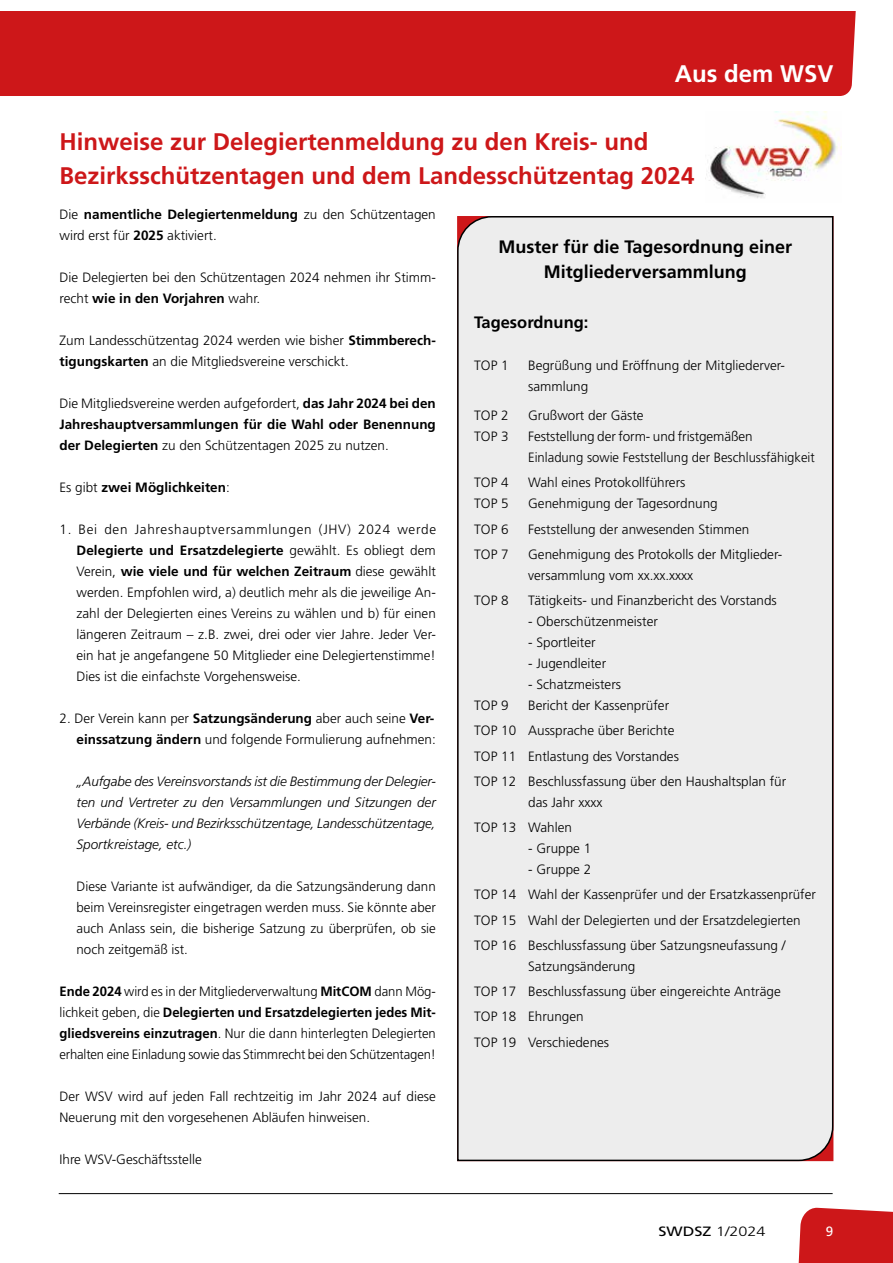
<style>
.page{position:relative;width:893px;height:1263px;background:#fff}
.page>*{position:absolute;margin:0;border:0;box-sizing:border-box;transform-origin:0 0}
.t1{font:700 24px/34.2px "Frutiger LT Std";color:#cd1719}
.t2{font:700 24px "Frutiger LT Std";color:#fff}
.t3{font:700 18px/25.2px "Frutiger LT Std";color:#000;text-align:center}
.t4{font:700 16.5px "Frutiger LT Std";color:#000}
.t5{font:300 13.5px/21px "Frutiger LT Std";color:#000}
.t6{font:italic 300 13.5px/21px "Frutiger LT Std";letter-spacing:-.005em;color:#000;text-align:justify}
.t7{font:700 13.5px/21px "Frutiger LT Std";color:#000;text-align:justify}
.t8{font:300 13.5px "Frutiger LT Std";color:#000;scale:1.2 1}
.t9{font:13.5px "Frutiger LT Std";color:#fff}
.s1{font-weight:700}
.s2{font-weight:300}
.s3{font-weight:400}
</style>
<div class="page">
<hr style="left:59px;top:1193px;width:774px;height:1px;background:#000">
<div style="left:0;top:11px;width:856px;height:85px;background:#cd1719"></div>
<svg style="left:798px;top:1207px;width:95px;height:56px;background:#d0282a"></svg>
<img style="left:705px;top:112px;width:136px;height:86px">
<div style="left:457px;top:216px;width:377px;height:946px;background:#ededed"></div>
<h1 class="t2" style="left:675px;top:59px;width:160px">Aus dem WSV</h1>
<h1 class="t1" style="left:60px;top:124px;width:636px">Hinweise zur Delegiertenmeldung zu den Kreis- und<br>Bezirksschützentagen und dem Landesschützentag 2024</h1>
<p class="t5" style="left:60px;top:204px;width:378px">Die <span class="s1">namentliche Delegiertenmeldung</span> zu den Schützentagen wird erst für <span class="s1">2025</span> aktiviert.</p>
<p class="t5" style="left:60px;top:267px;width:378px">Die Delegierten bei den Schützentagen 2024 nehmen ihr Stimm&shy;recht <span class="s1">wie in den Vorjahren</span> wahr.</p>
<p class="t5" style="left:60px;top:330px;width:378px">Zum Landesschützentag 2024 werden wie bisher <span class="s1">Stimmberech&shy;tigungskarten</span> an die Mitgliedsvereine verschickt.</p>
<p class="t7" style="left:60px;top:393px;width:378px"><span class="s2">Die Mitgliedsvereine werden aufgefordert,</span> das Jahr 2024 bei den Jahreshauptversammlungen für die Wahl oder Benennung der Delegierten <span class="s2">zu den Schützentagen 2025 zu nutzen.</span></p>
<p class="t7" style="left:60px;top:477px;width:172px"><span class="s2">Es gibt</span> zwei Möglichkeiten<span class="s2">:</span></p>
<p class="t5" style="left:77px;top:519px;width:361px;text-align:justify;text-indent:-17px">1. Bei den Jahreshauptversammlungen (JHV) 2024 werde <span class="s1">Delegierte und Ersatzdelegierte</span> gewählt. Es obliegt dem Verein, <span class="s1">wie viele und für welchen Zeitraum</span> diese gewählt werden. Empfohlen wird, a) deutlich mehr als die jeweilige An&shy;zahl der Delegierten eines Vereins zu wählen und b) für einen längeren Zeitraum – z.B. zwei, drei oder vier Jahre. Jeder Ver&shy;ein hat je angefangene 50 Mitglieder eine Delegiertenstimme!<br>Dies ist die einfachste Vorgehensweise.</p>
<p class="t5" style="left:60px;top:708px;width:378px;text-align:right">2. Der Verein kann per <span class="s1">Satzungsänderung</span> aber auch seine <span class="s1">Ver&shy;einssatzung ändern</span> und folgende Formulierung aufnehmen:</p>
<p class="t6" style="left:77px;top:771px;width:361px">„Aufgabe des Vereinsvorstands ist die Bestimmung der Delegier&shy;ten und Vertreter zu den Versammlungen und Sitzungen der Verbände (Kreis- und Bezirksschützentage, Landesschützentage, Sportkreistage, etc.)</p>
<p class="t5" style="left:77px;top:876px;width:361px;text-align:justify">Diese Variante ist aufwändiger, da die Satzungsänderung dann beim Vereinsregister eingetragen werden muss. Sie könnte aber auch Anlass sein, die bisherige Satzung zu überprüfen, ob sie noch zeitgemäß ist.</p>
<p class="t5" style="left:60px;top:981px;width:378px;text-align:justify"><span class="s1">Ende 2024</span> wird es in der Mitgliederverwaltung <span class="s1">MitCOM</span> dann Mög&shy;lichkeit geben, die <span class="s1">Delegierten und Ersatzdelegierten jedes Mit&shy;gliedsvereins einzutragen</span>. Nur die dann hinterlegten Delegierten erhalten eine Einladung sowie das Stimmrecht bei den Schützentagen!</p>
<p class="t5" style="left:60px;top:1086px;width:378px">Der WSV wird auf jeden Fall rechtzeitig im Jahr 2024 auf diese<br>Neuerung mit den vorgesehenen Abläufen hinweisen.</p>
<p class="t5" style="left:60px;top:1149px;width:144px">Ihre WSV-Geschäftsstelle</p>
<h2 class="t3" style="left:498px;top:234px;width:295px">Muster für die Tagesordnung einer<br>Mitgliederversammlung</h2>
<p class="t4" style="left:474px;top:312px;width:116px">Tagesordnung:</p>
<p class="t5" style="left:474px;top:354px;width:36px">TOP 1</p>
<p class="t5" style="left:528px;top:354px;width:258px">Begrüßung und Eröffnung der Mitgliederver&shy;sammlung</p>
<p class="t5" style="left:474px;top:405px;width:36px">TOP 2</p>
<p class="t5" style="left:528px;top:405px;width:117px">Grußwort der Gäste</p>
<p class="t5" style="left:474px;top:426px;width:36px">TOP 3</p>
<p class="t5" style="left:528px;top:426px;width:288px">Feststellung der form- und fristgemäßen<br>Einladung sowie Feststellung der Beschlussfähigkeit</p>
<p class="t5" style="left:474px;top:472px;width:36px">TOP 4</p>
<p class="t5" style="left:528px;top:472px;width:159px">Wahl eines Protokollführers</p>
<p class="t5" style="left:474px;top:493px;width:36px">TOP 5</p>
<p class="t5" style="left:528px;top:493px;width:191px">Genehmigung der Tagesordnung</p>
<p class="t5" style="left:474px;top:519px;width:36px">TOP 6</p>
<p class="t5" style="left:528px;top:519px;width:223px">Feststellung der anwesenden Stimmen</p>
<p class="t5" style="left:474px;top:544px;width:36px">TOP 7</p>
<p class="t5" style="left:528px;top:544px;width:256px">Genehmigung des Protokolls der Mitglieder&shy;versammlung vom xx.xx.xxxx</p>
<p class="t5" style="left:474px;top:590px;width:36px">TOP 8</p>
<p class="t5" style="left:528px;top:590px;width:250px">Tätigkeits- und Finanzbericht des Vorstands</p>
<p class="t5" style="left:528px;top:611px;width:131px">- Oberschützenmeister</p>
<p class="t5" style="left:528px;top:632px;width:69px">- Sportleiter</p>
<p class="t5" style="left:528px;top:653px;width:80px">- Jugendleiter</p>
<p class="t5" style="left:528px;top:674px;width:94px">- Schatzmeisters</p>
<p class="t5" style="left:474px;top:695px;width:36px">TOP 9</p>
<p class="t5" style="left:474px;top:693px;width:314px;line-height:25.2px;text-indent:54px">Bericht der Kassenprüfer<br>TOP 10 Aussprache über Berichte<br>TOP 11 Entlastung des Vorstandes<br>TOP 12 Beschlussfassung über den Haushaltsplan für</p>
<p class="t5" style="left:474px;top:790px;width:130px;line-height:25.2px;text-indent:54px">das Jahr xxxx<br>TOP 13 Wahlen</p>
<p class="t5" style="left:528px;top:838px;width:65px">- Gruppe 1</p>
<p class="t5" style="left:474px;top:857px;width:343px;line-height:25.2px;text-indent:54px">- Gruppe 2<br>TOP 14 Wahl der Kassenprüfer und der Ersatzkassenprüfer TOP 15 Wahl der Delegierten und der Ersatzdelegierten TOP 16 Beschlussfassung über Satzungsneufassung /</p>
<p class="t5" style="left:474px;top:954px;width:308px;line-height:25.2px;text-indent:54px">Satzungsänderung<br>TOP 17 Beschlussfassung über eingereichte Anträge<br>TOP 18 Ehrungen<br>TOP 19 Verschiedenes</p>
<p class="t8" style="left:658px;top:1223px;width:91px"><span class="s3">SWDSZ</span> 1/2024</p>
<p class="t9" style="left:826px;top:1223px;width:9px">9</p>
</div>
